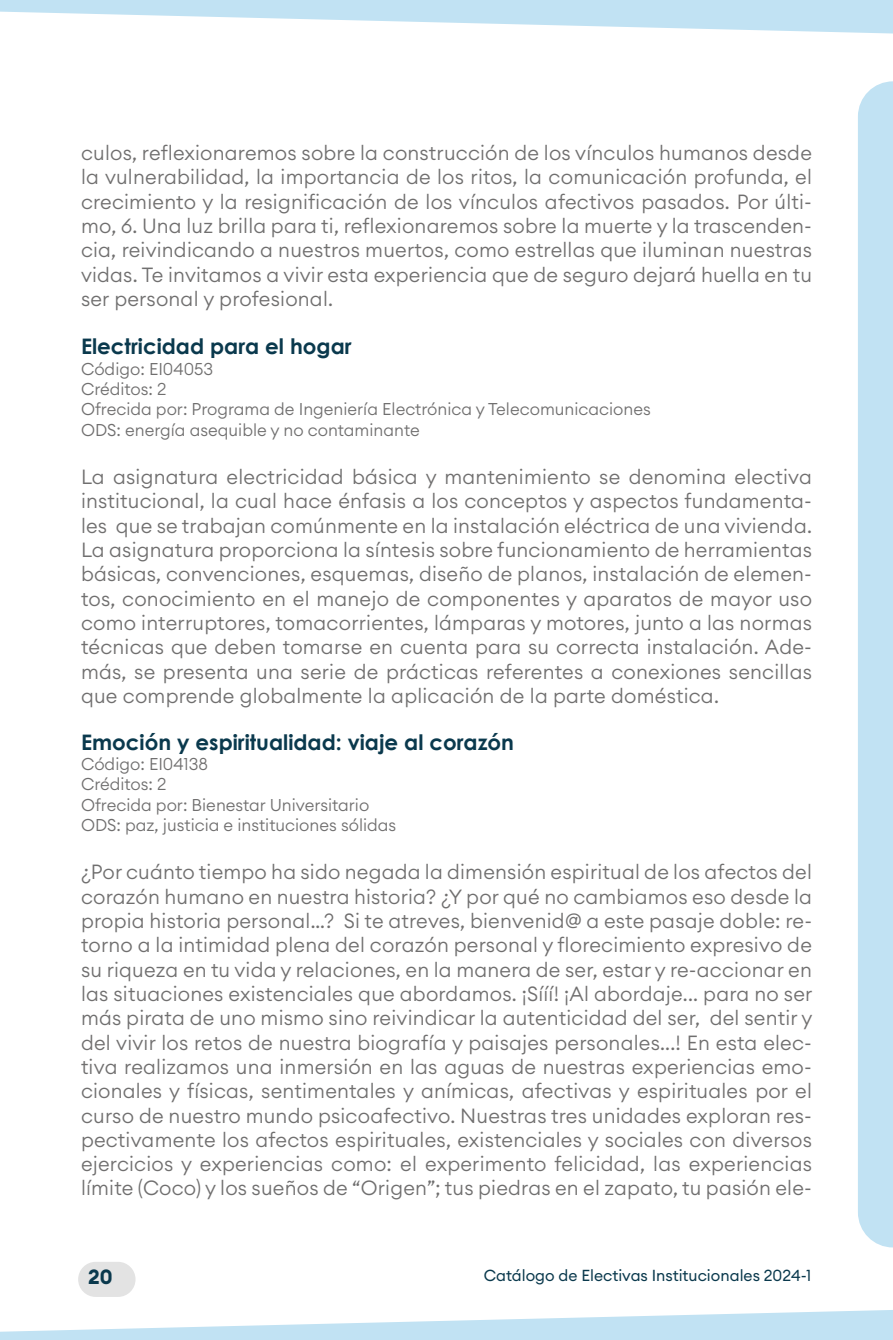
<style>
.page{position:relative;width:893px;height:1340px;background:#fff}
.page>*{position:absolute;margin:0;border:0;box-sizing:border-box;transform-origin:0 0}
.t1{font:700 21.38px "Century Gothic";color:#0a394d}
.t2{font:300 20.25px/24.3px "Euclid Circular A";letter-spacing:.01em;color:#706f6f;text-align:justify}
.t3{font:700 20.25px "Euclid Circular A";color:#0a394d}
.t4{font:300 16.88px/20.2px "Euclid Circular A";color:#706f6f}
.t5{font:15.75px "Euclid Circular A";color:#0a394d}
</style>
<div class="page">
<div style="left:858px;top:81px;width:35px;height:1166px;background:#c1e2f3"></div>
<div style="left:78px;top:1261px;width:58px;height:35px;background:#e3e3e3;border-radius:18px"></div>
<svg style="left:0;top:0;width:893px;height:33px"></svg>
<svg style="left:0;top:1310px;width:893px;height:29px"></svg>
<p class="t2" style="left:81px;top:140px;width:732px">culos, reflexionaremos sobre la construcción de los vínculos humanos desde la vulnerabilidad, la importancia de los ritos, la comunicación profunda, el crecimiento y la resignificación de los vínculos afectivos pasados. Por últi&shy;mo, 6. Una luz brilla para ti, reflexionaremos sobre la muerte y la trascenden&shy;cia, reivindicando a nuestros muertos, como estrellas que iluminan nuestras vidas. Te invitamos a vivir esta experiencia que de seguro dejará huella en tu ser personal y profesional.</p>
<p class="t1" style="left:81px;top:330px;width:272px">Electricidad para el hogar</p>
<p class="t4" style="left:81px;top:358px;width:571px">Código: EI04053<br>Créditos: 2<br>Ofrecida por: Programa de Ingeniería Electrónica y Telecomunicaciones ODS: energía asequible y no contaminante</p>
<p class="t2" style="left:81px;top:464px;width:732px">La asignatura electricidad básica y mantenimiento se denomina electiva institucional, la cual hace énfasis a los conceptos y aspectos fundamenta&shy;les que se trabajan comúnmente en la instalación eléctrica de una vivienda.<br>La asignatura proporciona la síntesis sobre funcionamiento de herramientas básicas, convenciones, esquemas, diseño de planos, instalación de elemen&shy;tos, conocimiento en el manejo de componentes y aparatos de mayor uso como interruptores, tomacorrientes, lámparas y motores, junto a las normas técnicas que deben tomarse en cuenta para su correcta instalación. Ade&shy;más, se presenta una serie de prácticas referentes a conexiones sencillas que comprende globalmente la aplicación de la parte doméstica.</p>
<p class="t1" style="left:81px;top:725px;width:435px">Emoción y espiritualidad: viaje al corazón</p>
<p class="t4" style="left:81px;top:753px;width:317px">Código: EI04138<br>Créditos: 2<br>Ofrecida por: Bienestar Universitario<br>ODS: paz, justicia e instituciones sólidas</p>
<p class="t2" style="left:81px;top:859px;width:733px">¿Por cuánto tiempo ha sido negada la dimensión espiritual de los afectos del corazón humano en nuestra historia? ¿Y por qué no cambiamos eso desde la propia historia personal…? Si te atreves, bienvenid@ a este pasaje doble: re&shy;torno a la intimidad plena del corazón personal y florecimiento expresivo de su riqueza en tu vida y relaciones, en la manera de ser, estar y re-accionar en las situaciones existenciales que abordamos. ¡Sííí! ¡Al abordaje... para no ser más pirata de uno mismo sino reivindicar la autenticidad del ser, del sentir y del vivir los retos de nuestra biografía y paisajes personales...! En esta elec&shy;tiva realizamos una inmersión en las aguas de nuestras experiencias emo&shy;cionales y físicas, sentimentales y anímicas, afectivas y espirituales por el curso de nuestro mundo psicoafectivo. Nuestras tres unidades exploran res&shy;pectivamente los afectos espirituales, existenciales y sociales con diversos ejercicios y experiencias como: el experimento felicidad, las experiencias límite (Coco) y los sueños de “Origen”; tus piedras en el zapato, tu pasión ele-</p>
<p class="t3" style="left:88px;top:1263px;width:26px">20</p>
<p class="t5" style="left:484px;top:1264px;width:329px">Catálogo de Electivas Institucionales 2024-1</p>
</div>
